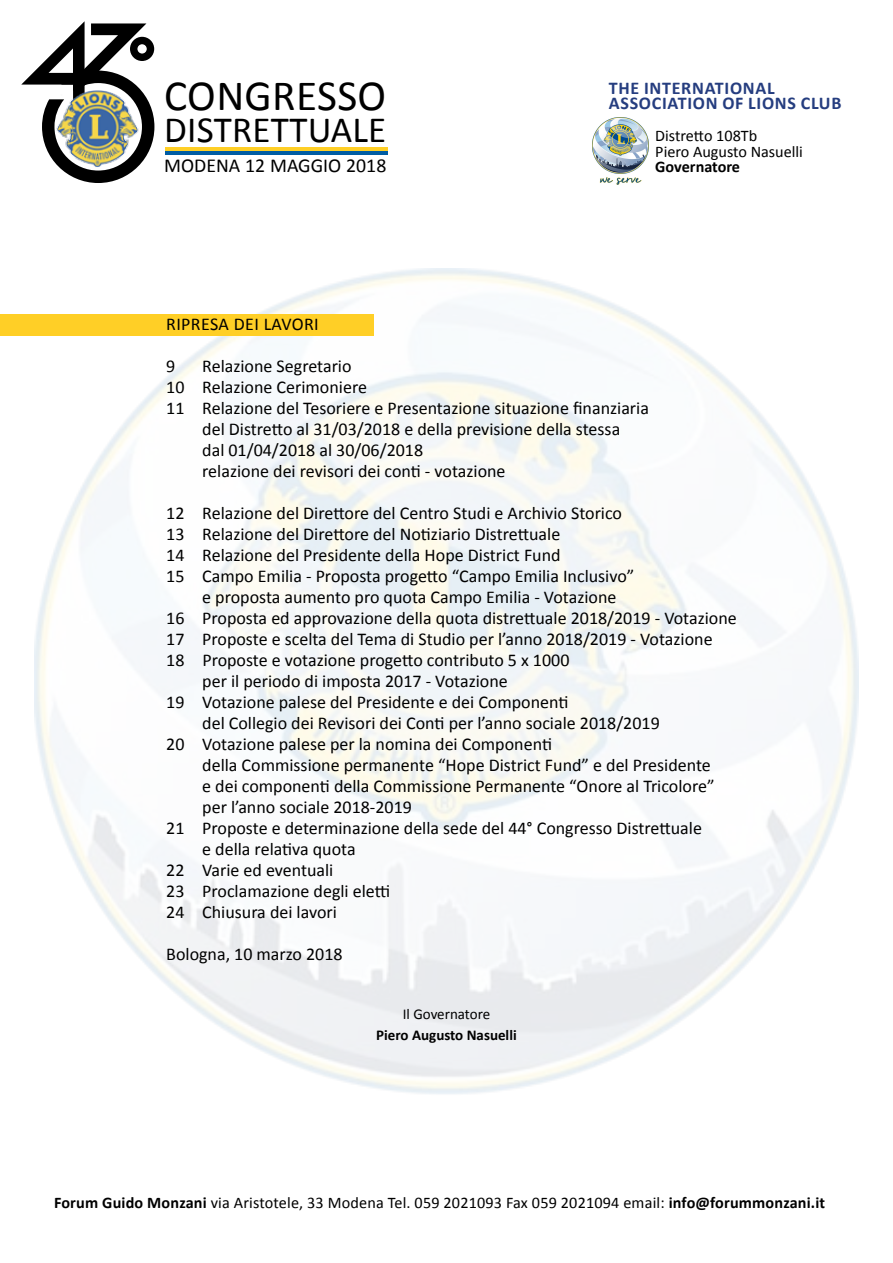
<style>
.page{position:relative;width:893px;height:1263px;background:#fff}
.page>*{position:absolute;margin:0;border:0;box-sizing:border-box;transform-origin:0 0}
.t1{font:43.35px "Calibri";letter-spacing:.01em;color:#000}
.t2{font:37.05px "Calibri";letter-spacing:.005em;color:#000}
.t3{font:19.8px "Calibri";color:#000}
.t4{font:18px "Calibri";color:#000}
.t5{font:700 18px/15px "Calibri";letter-spacing:.04em;color:#253d7f}
.t6{font:18px "Calibri";letter-spacing:.02em;color:#000}
.t7{font:16.2px "Calibri";letter-spacing:.01em;color:#000}
.t8{font:700 16.2px "Calibri";color:#000}
.t9{font:700 15px "Calibri";color:#000}
.t10{font:15px "Calibri";color:#000}
.s1{font-weight:700}
</style>
<div class="page">
<img style="left:35px;top:268px;width:823px;height:826px">
<svg style="left:21px;top:21px;width:133px;height:162px"></svg>
<hr style="left:165px;top:147px;width:222px;height:4px;background:#ffcf26">
<hr style="left:165px;top:151px;width:222px;height:3px;background:#005da4">
<div style="left:0;top:314px;width:374px;height:21px;background:#ffcf26"></div>
<img style="left:593px;top:118px;width:56px;height:66px">
<h1 class="t1" style="left:164px;top:69px;width:223px">CONGRESSO</h1>
<h2 class="t2" style="left:164px;top:107px;width:224px">DISTRETTUALE</h2>
<p class="t3" style="left:164px;top:153px;width:224px">MODENA 12 MAGGIO 2018</p>
<p class="t5" style="left:609px;top:80px;width:234px">THE INTERNATIONAL<br>ASSOCIATION OF LIONS CLUB</p>
<p class="t7" style="left:655px;top:126px;width:104px">Distretto 108Tb</p>
<p class="t7" style="left:655px;top:142px;width:149px">Piero Augusto Nasuelli</p>
<p class="t8" style="left:655px;top:157px;width:86px">Governatore</p>
<p class="t6" style="left:166px;top:313px;width:76px">RIPRESA dei</p>
<p class="t4" style="left:264px;top:313px;width:10px">lavori</p>
<p class="t4" style="left:166px;top:355px;width:11px">9</p>
<p class="t4" style="left:202px;top:355px;width:151px">Relazione Segretario</p>
<p class="t4" style="left:166px;top:376px;width:202px">10 Relazione Cerimoniere</p>
<p class="t4" style="left:166px;top:397px;width:484px">11 Relazione del Tesoriere e Presentazione situazione finanziaria</p>
<p class="t4" style="left:202px;top:418px;width:420px">del Distretto al 31/03/2018 e della previsione della stessa</p>
<p class="t4" style="left:202px;top:439px;width:222px">dal 01/04/2018 al 30/06/2018</p>
<p class="t4" style="left:202px;top:460px;width:305px">relazione dei revisori dei conti - votazione</p>
<p class="t4" style="left:166px;top:502px;width:457px">12 Relazione del Direttore del Centro Studi e Archivio Storico</p>
<p class="t4" style="left:166px;top:523px;width:396px">13 Relazione del Direttore del Notiziario Distrettuale</p>
<p class="t4" style="left:166px;top:544px;width:396px">14 Relazione del Presidente della Hope District Fund</p>
<p class="t4" style="left:166px;top:565px;width:470px">15 Campo Emilia - Proposta progetto “Campo Emilia Inclusivo”</p>
<p class="t4" style="left:202px;top:586px;width:416px">e proposta aumento pro quota Campo Emilia - Votazione</p>
<p class="t4" style="left:166px;top:607px;width:572px">16 Proposta ed approvazione della quota distrettuale 2018/2019 - Votazione</p>
<p class="t4" style="left:166px;top:628px;width:548px">17 Proposte e scelta del Tema di Studio per l’anno 2018/2019 - Votazione</p>
<p class="t4" style="left:166px;top:649px;width:405px">18 Proposte e votazione progetto contributo 5 x 1000</p>
<p class="t4" style="left:202px;top:670px;width:307px">per il periodo di imposta 2017 - Votazione</p>
<p class="t4" style="left:166px;top:691px;width:404px">19 Votazione palese del Presidente e dei Componenti</p>
<p class="t4" style="left:202px;top:712px;width:459px">del Collegio dei Revisori dei Conti per l’anno sociale 2018/2019</p>
<p class="t4" style="left:166px;top:733px;width:387px">20 Votazione palese per la nomina dei Componenti</p>
<p class="t4" style="left:202px;top:754px;width:510px">della Commissione permanente “Hope District Fund” e del Presidente</p>
<p class="t4" style="left:202px;top:775px;width:514px">e dei componenti della Commissione Permanente “Onore al Tricolore”</p>
<p class="t4" style="left:202px;top:796px;width:211px">per l’anno sociale 2018-2019</p>
<p class="t4" style="left:166px;top:817px;width:537px">21 Proposte e determinazione della sede del 44° Congresso Distrettuale</p>
<p class="t4" style="left:202px;top:838px;width:155px">e della relativa quota</p>
<p class="t4" style="left:166px;top:859px;width:169px">22 Varie ed eventuali</p>
<p class="t4" style="left:166px;top:880px;width:225px">23 Proclamazione degli eletti</p>
<p class="t4" style="left:166px;top:901px;width:172px">24 Chiusura dei lavori</p>
<p class="t4" style="left:166px;top:943px;width:178px">Bologna, 10 marzo 2018</p>
<p class="t10" style="left:403px;top:1005px;width:89px">Il Governatore</p>
<p class="t9" style="left:376px;top:1026px;width:142px">Piero Augusto Nasuelli</p>
<p class="t7" style="left:54px;top:1192px;width:773px"><span class="s1">Forum Guido Monzani</span> via Aristotele, 33 Modena Tel. 059 2021093 Fax 059 2021094 email: <span class="s1">info@forummonzani.it</span></p>
</div>
